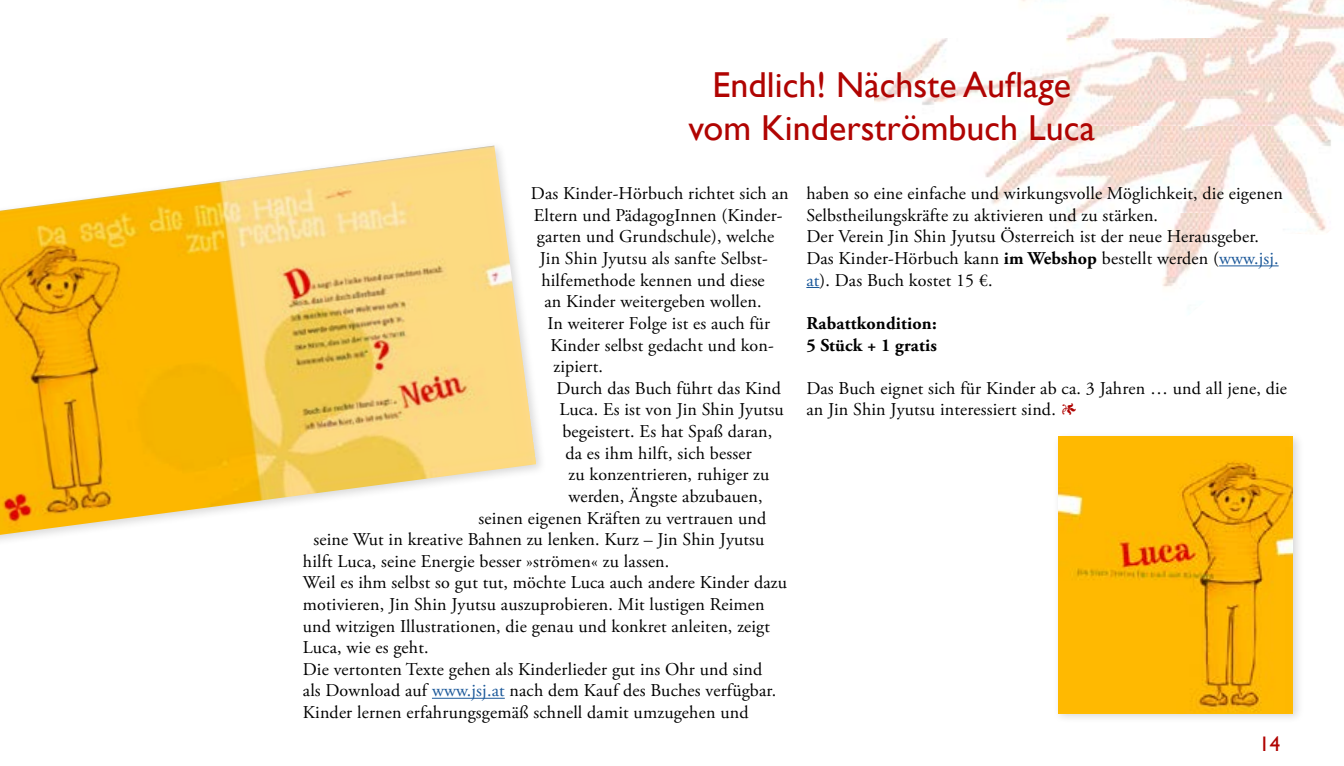
<style>
.page{position:relative;width:1344px;height:766px;background:#fff}
.page>*{position:absolute;margin:0;border:0;box-sizing:border-box;transform-origin:0 0}
.t1{font:36px/43.2px "Gill Sans";color:#b00402;text-align:center}
.t2{font:21px "Gill Sans";color:#b00402}
.t3{font:18px/21.6px "Adobe Garamond Pro";letter-spacing:.01em;color:#000}
.t4{font:700 18px/21.6px "Adobe Garamond Pro";letter-spacing:.01em;color:#000}
.s1{color:#1b5899}
.s2{font-weight:700}
.s3{color:#b00402}
</style>
<div class="page">
<img style="left:874px;top:0;width:470px;height:288px">
<hr style="left:432px;top:697px;width:73px;height:1px;background:#1b5899">
<hr style="left:1219px;top:265px;width:59px;height:1px;background:#1b5899">
<svg style="left:806px;top:287px;width:13px;height:1px"></svg>
<div style="left:1053px;top:432px;width:251px;height:292px;background:#000;opacity:.15"></div>
<img style="left:1058px;top:436px;width:235px;height:276px">
<img style="left:0;top:145px;width:536px;height:389px">
<h1 class="t1" style="left:688px;top:64px;width:408px">Endlich! Nächste Auflage vom Kinderströmbuch Luca</h1>
<p class="t3" style="left:531px;top:183px;width:259px">Das Kinder-Hörbuch richtet sich an</p>
<p class="t3" style="left:534px;top:205px;width:250px">Eltern und PädagogInnen (Kinder-</p>
<p class="t3" style="left:537px;top:226px;width:239px">garten und Grundschule), welche</p>
<p class="t3" style="left:540px;top:248px;width:230px">Jin Shin Jyutsu als sanfte Selbst-</p>
<p class="t3" style="left:541px;top:270px;width:225px">hilfemethode kennen und diese</p>
<p class="t3" style="left:544px;top:291px;width:219px">an Kinder weitergeben wollen.</p>
<p class="t3" style="left:547px;top:313px;width:224px">In weiterer Folge ist es auch für</p>
<p class="t3" style="left:550px;top:334px;width:225px">Kinder selbst gedacht und kon-</p>
<p class="t3" style="left:553px;top:356px;width:51px">zipiert.</p>
<p class="t3" style="left:556px;top:378px;width:226px">Durch das Buch führt das Kind</p>
<p class="t3" style="left:559px;top:399px;width:226px">Luca. Es ist von Jin Shin Jyutsu</p>
<p class="t3" style="left:562px;top:421px;width:211px">begeistert. Es hat Spaß daran,</p>
<p class="t3" style="left:565px;top:442px;width:188px">da es ihm hilft, sich besser</p>
<p class="t3" style="left:568px;top:464px;width:202px">zu konzentrieren, ruhiger zu</p>
<p class="t3" style="left:568px;top:486px;width:196px">werden, Ängste abzubauen,</p>
<p class="t3" style="left:478px;top:507px;width:289px">seinen eigenen Kräften zu vertrauen und</p>
<p class="t3" style="left:313px;top:529px;width:453px">seine Wut in kreative Bahnen zu lenken. Kurz – Jin Shin Jyutsu</p>
<p class="t3" style="left:303px;top:550px;width:368px">hilft Luca, seine Energie besser »strömen« zu lassen.</p>
<p class="t3" style="left:303px;top:572px;width:486px">Weil es ihm selbst so gut tut, möchte Luca auch andere Kinder dazu</p>
<p class="t3" style="left:303px;top:594px;width:463px">motivieren, Jin Shin Jyutsu auszuprobieren. Mit lustigen Reimen</p>
<p class="t3" style="left:303px;top:615px;width:469px">und witzigen Illustrationen, die genau und konkret anleiten, zeigt</p>
<p class="t3" style="left:303px;top:637px;width:127px">Luca, wie es geht.</p>
<p class="t3" style="left:303px;top:658px;width:461px">Die vertonten Texte gehen als Kinderlieder gut ins Ohr und sind</p>
<p class="t3" style="left:303px;top:680px;width:475px">als Download auf <span class="s1">www.jsj.at</span> nach dem Kauf des Buches verfügbar.</p>
<p class="t3" style="left:303px;top:702px;width:447px">Kinder lernen erfahrungsgemäß schnell damit umzugehen und</p>
<p class="t3" style="left:806px;top:183px;width:478px">haben so eine einfache und wirkungsvolle Möglichkeit, die eigenen Selbstheilungskräfte zu aktivieren und zu stärken.<br>Der Verein Jin Shin Jyutsu Österreich ist der neue Herausgeber.<br>Das Kinder-Hörbuch kann <span class="s2">im Webshop</span> bestellt werden (<span class="s1">www.jsj. at</span>). Das Buch kostet 15 €.</p>
<p class="t4" style="left:806px;top:313px;width:132px">Rabattkondition:<br>5 Stück + 1 gratis</p>
<p class="t3" style="left:806px;top:378px;width:482px">Das Buch eignet sich für Kinder ab ca. 3 Jahren … und all jene, die an Jin Shin Jyutsu interessiert sind. <span class="s3">1</span></p>
<p class="t2" style="left:1259px;top:731px;width:22px">14</p>
</div>
